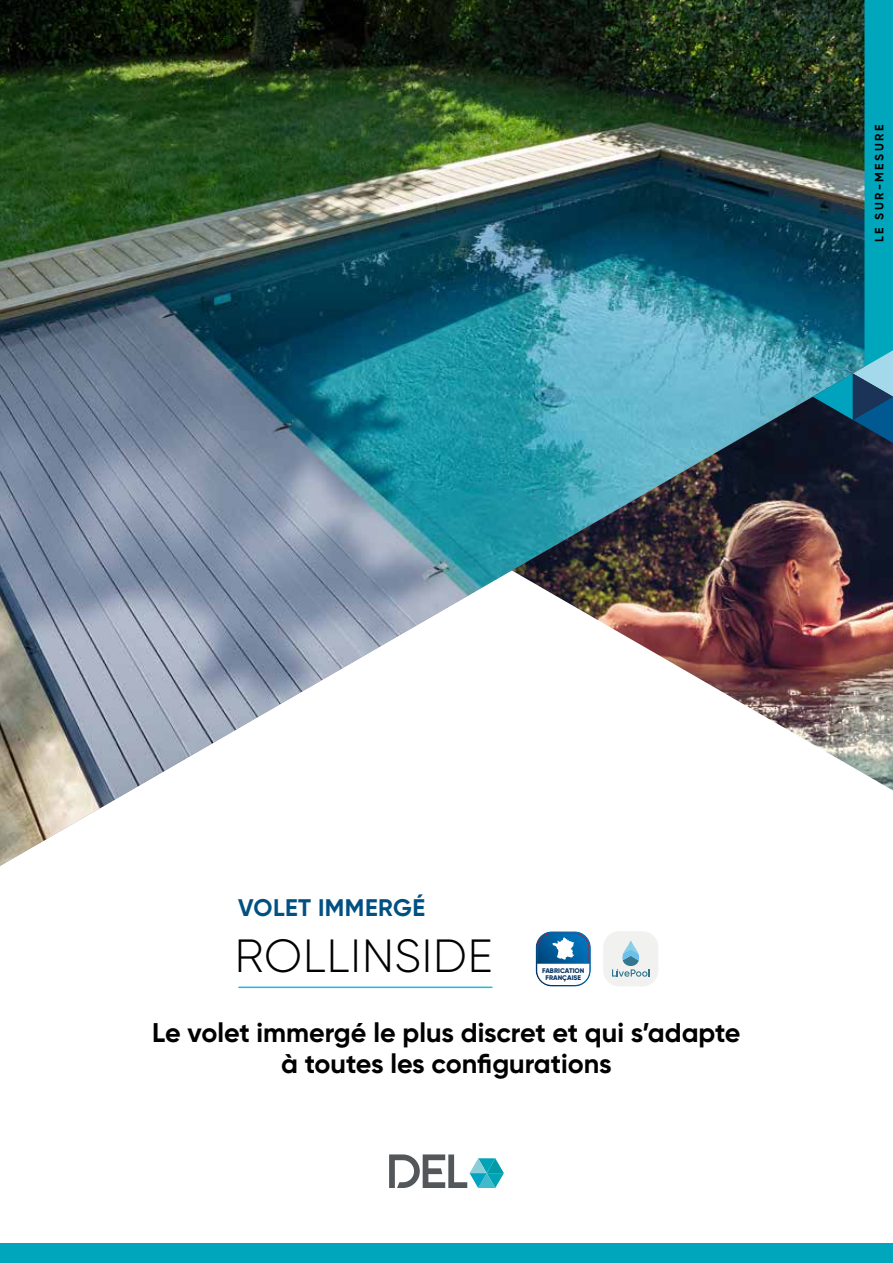
<style>
.page{position:relative;width:893px;height:1263px;background:#fff}
.page>*{position:absolute;margin:0;border:0;box-sizing:border-box;transform-origin:0 0}
.t1{font:300 46.5px "Gilroy";letter-spacing:.02em;color:#000}
.t2{font:700 27px/30.9px "Gilroy";color:#000;text-align:center}
.t3{font:700 24px "Gilroy";letter-spacing:.02em;color:#005082}
.t4{font:700 12px "Gilroy";letter-spacing:.21em;color:#000}
.t5{font:800 6.75px/6.8px "Gilroy";color:#063363;text-align:center}
</style>
<div class="page">
<img style="left:0;top:0;width:893px;height:866px">
<img style="left:512px;top:353px;width:381px;height:437px">
<img style="left:813px;top:0;width:80px;height:443px">
<hr style="left:238px;top:986px;width:254px;height:2px;background:#1dbadf">
<div style="left:0;top:1244px;width:893px;height:19px;background:#00a7bc"></div>
<svg style="left:389px;top:1154px;width:115px;height:34px"></svg>
<div style="left:603px;top:931px;width:55px;height:55px;background:#f1f1f0;border-radius:16px"></div>
<svg style="left:612px;top:941px;width:38px;height:36px"></svg>
<svg style="left:536px;top:931px;width:55px;height:55px"></svg>
<p class="t4" style="left:873px;top:242px;width:119px;rotate:-90deg">LE SUR-MESURE</p>
<p class="t3" style="left:238px;top:894px;width:188px">VOLET IMMERGÉ</p>
<h1 class="t1" style="left:235px;top:930px;width:259px">ROLLINSIDE</h1>
<p class="t5" style="left:542px;top:968px;width:44px">FABRICATION<br>FRANÇAISE</p>
<p class="t2" style="left:152px;top:1017px;width:590px">Le volet immergé le plus discret et qui s’adapte à toutes les configurations</p>
</div>
